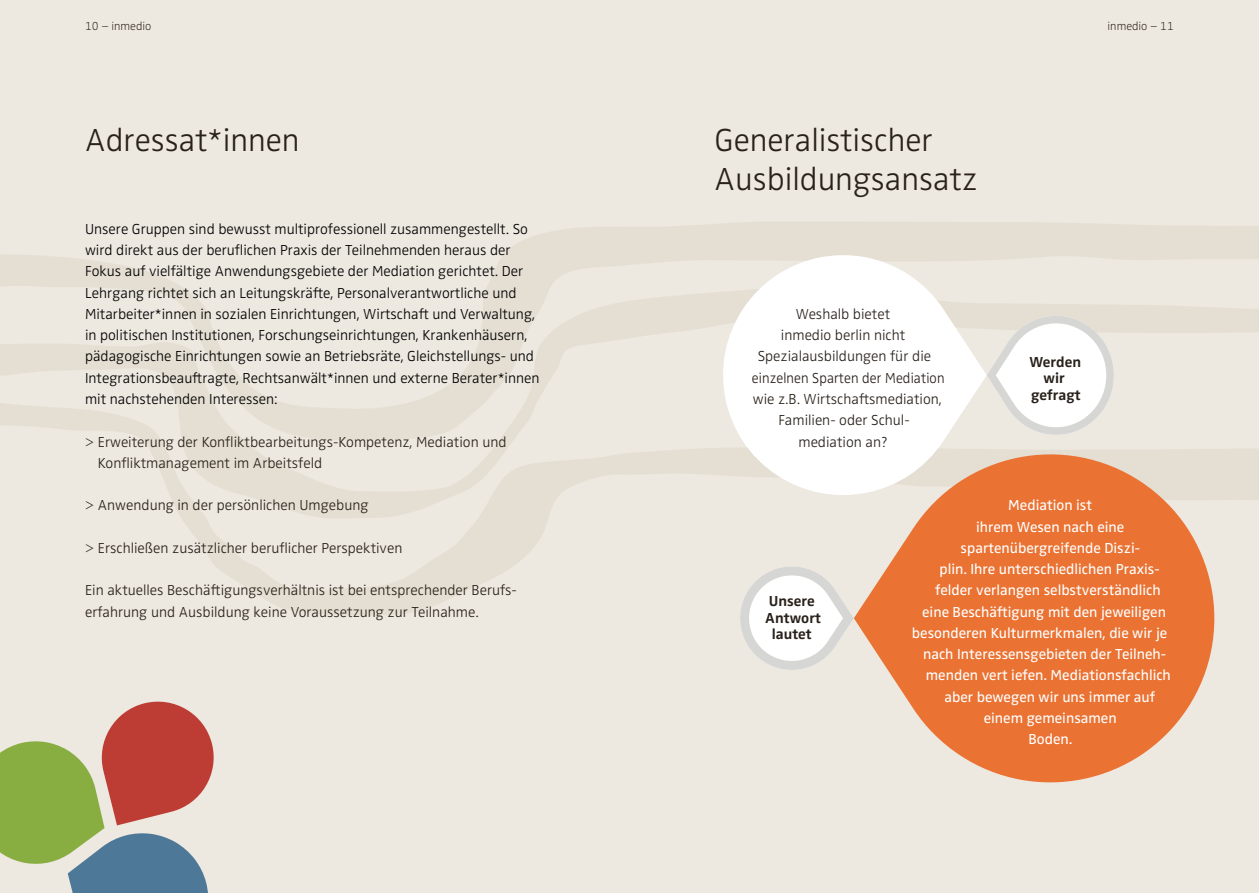
<style>
.page{position:relative;width:1259px;height:893px;background:#ede8e0}
.page>*{position:absolute;margin:0;border:0;box-sizing:border-box;transform-origin:0 0}
.t1{font:33px/39px "Zwo w 2";color:#29211a}
.t2{font:15px/21.3px "Zwo w 2";color:#000}
.t3{font:15px/21.3px "Zwo w 2";color:#29211a}
.t4{font:15px "Zwo w 4";color:#fff}
.t5{font:15px/16.5px "Zwo w 6";color:#29211a;text-align:center}
.t6{font:15px "Zwo w 2";color:#29211a;scale:.95 1}
.t7{font:12px "Zwo w 1";color:#29211a}
.s1{font-family:"Zwo w 1"}
</style>
<div class="page">
<svg style="left:0;top:222px;width:1259px;height:64px"></svg>
<svg style="left:182px;top:519px;width:366px;height:96px"></svg>
<svg style="left:0;top:286px;width:1259px;height:233px"></svg>
<svg style="left:722px;top:254px;width:264px;height:242px;fill:#fff"></svg>
<svg style="left:986px;top:315px;width:128px;height:120px"></svg>
<svg style="left:740px;top:567px;width:114px;height:103px"></svg>
<svg style="left:854px;top:453px;width:361px;height:330px;fill:#ea7232"></svg>
<svg style="left:0;top:701px;width:214px;height:192px"></svg>
<p class="t7" style="left:85px;top:21px;width:68px">10 – inmedio</p>
<p class="t7" style="left:1107px;top:21px;width:68px">inmedio – 11</p>
<h1 class="t1" style="left:85px;top:123px;width:216px">Adressat*innen</h1>
<p class="t2" style="left:85px;top:219px;width:456px">Unsere Gruppen sind bewusst multiprofessionell zusammengestellt. So wird direkt aus der beruflichen Praxis der Teilnehmenden heraus der Fokus auf vielfältige Anwendungsgebiete der Mediation gerichtet. Der Lehrgang richtet sich an Leitungskräfte, Personalverantwortliche und Mitarbeiter*innen in sozialen Einrichtungen, Wirtschaft und Verwaltung, in politischen Institutionen, Forschungseinrichtungen, Krankenhäusern, pädagogische Einrichtungen sowie an Betriebsräte, Gleichstellungs- und Integrationsbeauftragte, Rechtsanwält*innen und externe Berater*innen mit nachstehenden Interessen:</p>
<p class="t3" style="left:98px;top:432px;width:410px;text-indent:-13px"><span class="s1">&gt;</span> Erweiterung der Konfliktbearbeitungs-Kompetenz, Mediation und<br>Konfliktmanagement im Arbeitsfeld</p>
<p class="t3" style="left:85px;top:496px;width:285px"><span class="s1">&gt;</span> Anwendung in der persönlichen Umgebung</p>
<p class="t3" style="left:85px;top:538px;width:319px"><span class="s1">&gt;</span> Erschließen zusätzlicher beruflicher Perspektiven</p>
<p class="t3" style="left:85px;top:581px;width:433px">Ein aktuelles Beschäftigungsverhältnis ist bei entsprechender Berufs&shy;erfahrung und Ausbildung keine Voraussetzung zur Teilnahme.</p>
<h1 class="t1" style="left:714px;top:123px;width:264px">Generalistischer<br>Ausbildungsansatz</h1>
<p class="t3" style="left:796px;top:304px;width:96px">Weshalb bietet</p>
<p class="t3" style="left:781px;top:326px;width:126px">inmedio berlin nicht</p>
<p class="t3" style="left:758px;top:347px;width:175px">Spezialausbildungen für die</p>
<p class="t6" style="left:752px;top:372px;width:205px">einzelnen Sparten der Mediation</p>
<p class="t3" style="left:753px;top:390px;width:191px">wie z.B. Wirtschaftsmediation,</p>
<p class="t3" style="left:778px;top:411px;width:133px">Familien- oder Schul-</p>
<p class="t3" style="left:798px;top:432px;width:91px">mediation an?</p>
<p class="t5" style="left:1029px;top:355px;width:53px">Werden wir gefragt</p>
<p class="t5" style="left:765px;top:594px;width:57px">Unsere<br>Antwort lautet</p>
<p class="t4" style="left:1008px;top:500px;width:85px">Mediation ist</p>
<p class="t4" style="left:976px;top:521px;width:150px">ihrem Wesen nach eine</p>
<p class="t4" style="left:960px;top:542px;width:181px">spartenübergreifende Diszi-</p>
<p class="t4" style="left:939px;top:563px;width:222px">plin. Ihre unterschiedlichen Praxis-</p>
<p class="t4" style="left:935px;top:585px;width:227px">felder verlangen selbstverständlich</p>
<p class="t4" style="left:922px;top:606px;width:245px">eine Beschäftigung mit den jeweiligen</p>
<p class="t4" style="left:912px;top:627px;width:257px">besonderen Kulturmerkmalen, die wir je</p>
<p class="t4" style="left:923px;top:648px;width:245px">nach Interessensgebieten der Teilneh-</p>
<p class="t4" style="left:926px;top:670px;width:247px">menden vert iefen. Mediationsfachlich</p>
<p class="t4" style="left:944px;top:691px;width:212px">aber bewegen wir uns immer auf</p>
<p class="t4" style="left:983px;top:712px;width:134px">einem gemeinsamen</p>
<p class="t4" style="left:1028px;top:734px;width:45px">Boden.</p>
</div>
